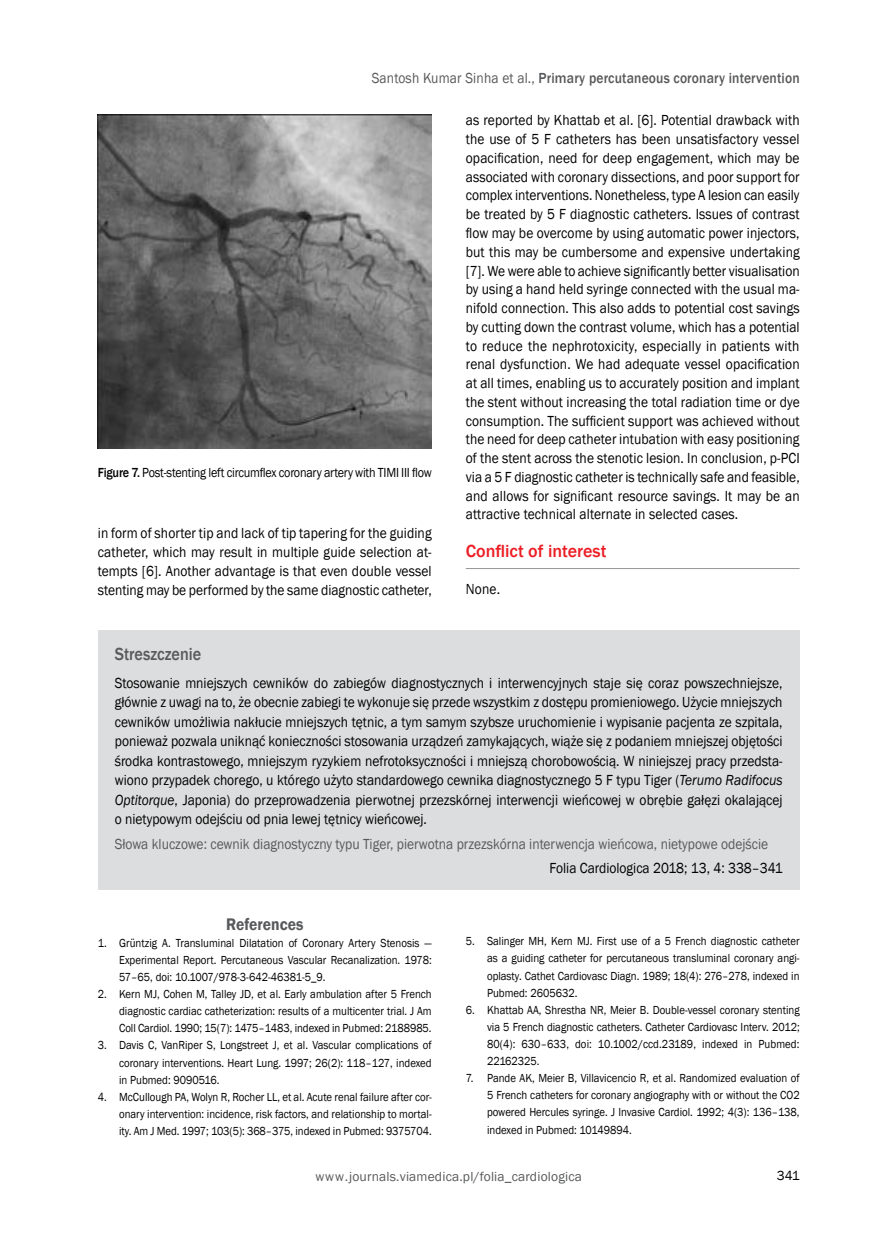
<style>
.page{position:relative;width:872px;height:1234px;background:#fff}
.page>*{position:absolute;margin:0;border:0;box-sizing:border-box;transform-origin:0 0}
.t1{font:500 18px "Franklin Gothic";color:#ed1d24}
.t2{font:500 18px "Franklin Gothic";color:#58595b;scale:.9 1}
.t3{font:600 17.25px "Franklin Gothic";color:#58595b;scale:.9 1}
.t4{font:15px/18.8px "Franklin Gothic";color:#000;text-align:justify;scale:.9 1}
.t5{font:15px "Franklin Gothic";color:#58595b;scale:.9 1}
.t6{font:500 15px "Franklin Gothic";letter-spacing:.01em;color:#58595b;scale:.9 1}
.t7{font:13.5px "Franklin Gothic";letter-spacing:-.02em;color:#000;scale:.9 1}
.t8{font:13.5px "Franklin Gothic";letter-spacing:.01em;color:#58595b}
.t9{font:13.5px "Franklin Gothic";letter-spacing:-.02em;color:#000}
.t10{font:12px/17.1px "Franklin Gothic";color:#000;text-align:justify;scale:.9 1}
.s1{font-weight:400}
.s2{font-weight:500}
.s3{font-style:italic}
</style>
<div class="page">
<hr style="left:466px;top:568px;width:333px;height:1px;background:#939598">
<img style="left:98px;top:115px;width:334px;height:334px">
<div style="left:98px;top:630px;width:701px;height:259px;background:#dcddde"></div>
<p class="t6" style="left:372px;top:69px;width:477px"><span class="s1">Santosh Kumar Sinha et al.,</span> Primary percutaneous coronary intervention</p>
<p class="t7" style="left:98px;top:464px;width:372px"><span class="s2">Figure 7.</span> Post-stenting left circumflex coronary artery with TIMI III flow</p>
<p class="t4" style="left:98px;top:524px;width:372px">in form of shorter tip and lack of tip tapering for the guiding catheter, which may result in multiple guide selection at&shy;tempts [6]. Another advantage is that even double vessel stenting may be performed by the same diagnostic catheter,</p>
<p class="t4" style="left:466px;top:111px;width:372px">as reported by Khattab et al. [6]. Potential drawback with the use of 5 F catheters has been unsatisfactory vessel opacification, need for deep engagement, which may be associated with coronary dissections, and poor support for complex interventions. Nonetheless, type A lesion can easily be treated by 5 F diagnostic catheters. Issues of contrast flow may be overcome by using automatic power injectors, but this may be cumbersome and expensive undertaking [7]. We were able to achieve significantly better visualisation by using a hand held syringe connected with the usual ma&shy;nifold connection. This also adds to potential cost savings by cutting down the contrast volume, which has a potential to reduce the nephrotoxicity, especially in patients with renal dysfunction. We had adequate vessel opacification at all times, enabling us to accurately position and implant the stent without increasing the total radiation time or dye consumption. The sufficient support was achieved without the need for deep catheter intubation with easy positioning of the stent across the stenotic lesion. In conclusion, p-PCI via a 5 F diagnostic catheter is technically safe and feasible, and allows for significant resource savings. It may be an attractive technical alternate in selected cases.</p>
<p class="t1" style="left:466px;top:539px;width:142px">Conflict of interest</p>
<p class="t4" style="left:466px;top:580px;width:40px">None.</p>
<p class="t2" style="left:115px;top:642px;width:98px">Streszczenie</p>
<p class="t4" style="left:115px;top:673px;width:743px;line-height:19.5px">Stosowanie mniejszych cewników do zabiegów diagnostycznych i interwencyjnych staje się coraz powszechniejsze, głównie z uwagi na to, że obecnie zabiegi te wykonuje się przede wszystkim z dostępu promieniowego. Użycie mniejszych cewników umożliwia nakłucie mniejszych tętnic, a tym samym szybsze uruchomienie i wypisanie pacjenta ze szpitala, ponieważ pozwala uniknąć konieczności stosowania urządzeń zamykających, wiąże się z podaniem mniejszej objętości środka kontrastowego, mniejszym ryzykiem nefrotoksyczności i mniejszą chorobowością. W niniejszej pracy przedsta&shy;wiono przypadek chorego, u którego użyto standardowego cewnika diagnostycznego 5 F typu Tiger (<span class="s3">Terumo Radifocus Optitorque</span>, Japonia) do przeprowadzenia pierwotnej przezskórnej interwencji wieńcowej w obrębie gałęzi okalającej o nietypowym odejściu od pnia lewej tętnicy wieńcowej.</p>
<p class="t5" style="left:115px;top:834px;width:727px">Słowa kluczowe: cewnik diagnostyczny typu Tiger, pierwotna przezskórna interwencja wieńcowa, nietypowe odejście</p>
<p class="t4" style="left:549px;top:858px;width:260px">Folia Cardiologica 2018; 13, 4: 338–341</p>
<p class="t3" style="left:226px;top:913px;width:87px">References</p>
<p class="t10" style="left:119px;top:934px;width:349px;text-indent:-21px">1. Grüntzig A. Transluminal Dilatation of Coronary Artery Stenosis — Experimental Report. Percutaneous Vascular Recanalization. 1978:<br>57–65, doi: 10.1007/978-3-642-46381-5_9.</p>
<p class="t10" style="left:119px;top:985px;width:349px;text-indent:-21px">2. Kern MJ, Cohen M, Talley JD, et al. Early ambulation after 5 French diagnostic cardiac catheterization: results of a multicenter trial. J Am Coll Cardiol. 1990; 15(7): 1475–1483, indexed in Pubmed: 2188985.</p>
<p class="t10" style="left:119px;top:1036px;width:349px;text-indent:-21px">3. Davis C, VanRiper S, Longstreet J, et al. Vascular complications of coronary interventions. Heart Lung. 1997; 26(2): 118–127, indexed in Pubmed: 9090516.</p>
<p class="t10" style="left:119px;top:1088px;width:349px;text-indent:-21px">4. McCullough PA, Wolyn R, Rocher LL, et al. Acute renal failure after cor&shy;onary intervention: incidence, risk factors, and relationship to mortal&shy;ity. Am J Med. 1997; 103(5): 368–375, indexed in Pubmed: 9375704.</p>
<p class="t10" style="left:487px;top:932px;width:349px;text-indent:-21px">5. Salinger MH, Kern MJ. First use of a 5 French diagnostic catheter as a guiding catheter for percutaneous transluminal coronary angi&shy;oplasty. Cathet Cardiovasc Diagn. 1989; 18(4): 276–278, indexed in Pubmed: 2605632.</p>
<p class="t10" style="left:487px;top:1001px;width:349px;text-indent:-21px">6. Khattab AA, Shrestha NR, Meier B. Double-vessel coronary stenting via 5 French diagnostic catheters. Catheter Cardiovasc Interv. 2012; 80(4): 630–633, doi: 10.1002/ccd.23189, indexed in Pubmed:<br>22162325.</p>
<p class="t10" style="left:487px;top:1069px;width:349px;text-indent:-21px">7. Pande AK, Meier B, Villavicencio R, et al. Randomized evaluation of 5 French catheters for coronary angiography with or without the CO2 powered Hercules syringe. J Invasive Cardiol. 1992; 4(3): 136–138, indexed in Pubmed: 10149894.</p>
<p class="t8" style="left:315px;top:1168px;width:268px">www.journals.viamedica.pl/folia_cardiologica</p>
<p class="t9" style="left:777px;top:1166px;width:24px">341</p>
</div>
